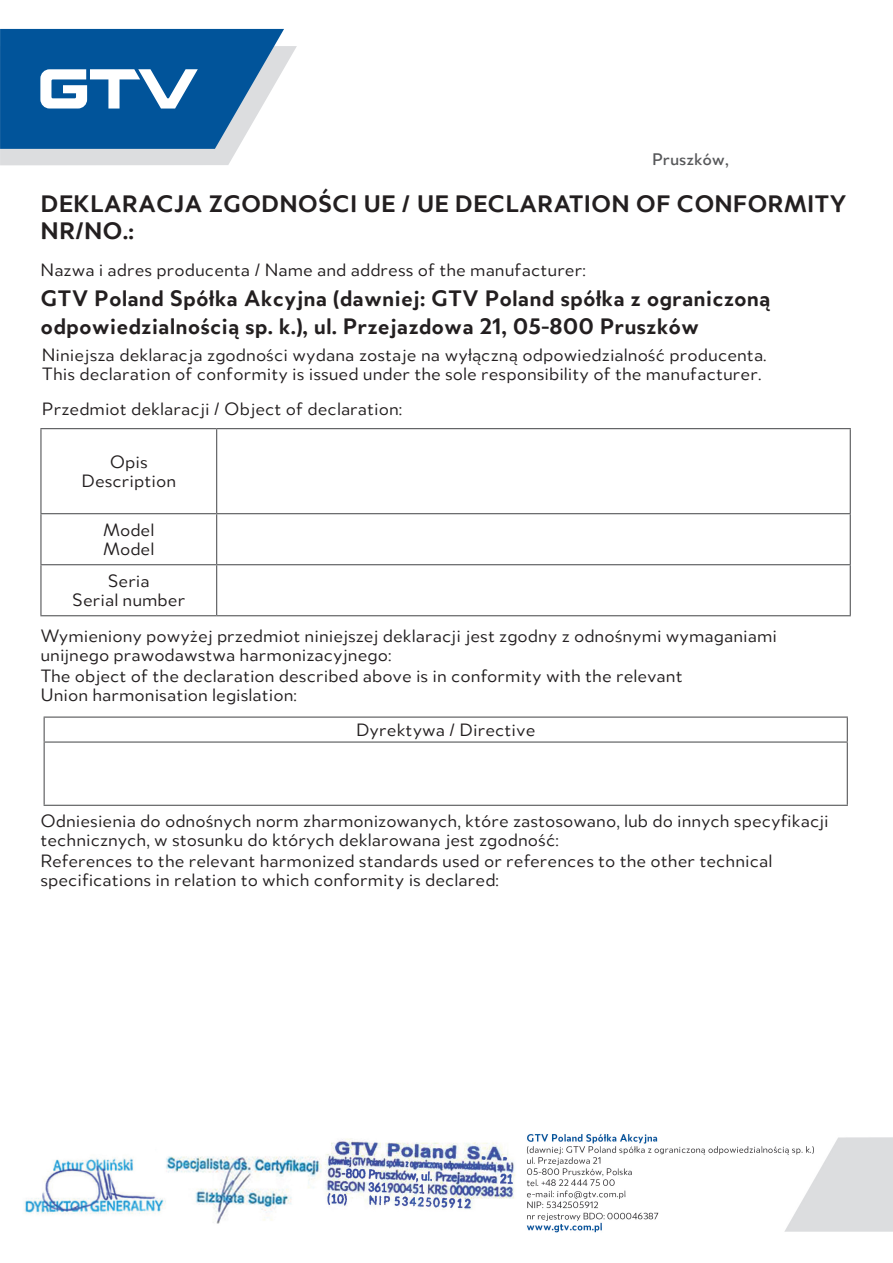
<style>
.page{position:relative;width:893px;height:1263px;background:#fff}
.page>*{position:absolute;margin:0;border:0;box-sizing:border-box;transform-origin:0 0}
.t1{font:700 25.5px/26.8px "Merel";color:#231f20}
.t2{font:700 24px/28.7px "Merel";color:#231f20}
.t3{font:19.2px/19.2px "Merel";color:#231f20}
.t4{font:500 18px "Merel";color:#57585a}
</style>
<div class="page">
<svg style="left:0;top:29px;width:297px;height:136px"></svg>
<hr style="left:40px;top:428px;width:177px;height:1px;background:#57585a">
<hr style="left:40px;top:429px;width:2px;height:84px;background:#57585a">
<hr style="left:217px;top:428px;width:634px;height:1px;background:#57585a">
<hr style="left:216px;top:429px;width:1px;height:84px;background:#57585a">
<hr style="left:850px;top:429px;width:1px;height:84px;background:#57585a">
<hr style="left:40px;top:513px;width:177px;height:1px;background:#57585a">
<hr style="left:40px;top:514px;width:2px;height:50px;background:#57585a">
<hr style="left:217px;top:513px;width:634px;height:1px;background:#57585a">
<hr style="left:216px;top:514px;width:1px;height:50px;background:#57585a">
<hr style="left:850px;top:514px;width:1px;height:50px;background:#57585a">
<hr style="left:40px;top:564px;width:177px;height:1px;background:#57585a">
<hr style="left:40px;top:565px;width:2px;height:50px;background:#57585a">
<hr style="left:217px;top:564px;width:634px;height:1px;background:#57585a">
<hr style="left:216px;top:565px;width:1px;height:50px;background:#57585a">
<hr style="left:850px;top:565px;width:1px;height:50px;background:#57585a">
<hr style="left:40px;top:615px;width:177px;height:1px;background:#57585a">
<hr style="left:217px;top:615px;width:634px;height:1px;background:#57585a">
<hr style="left:44px;top:716px;width:804px;height:2px;background:#57585a">
<svg style="left:44px;top:718px;width:1px;height:23px"></svg>
<svg style="left:847px;top:718px;width:1px;height:23px"></svg>
<hr style="left:44px;top:741px;width:804px;height:2px;background:#57585a">
<hr style="left:44px;top:743px;width:1px;height:62px;background:#57585a">
<hr style="left:847px;top:743px;width:1px;height:62px;background:#57585a">
<hr style="left:44px;top:805px;width:804px;height:1px;background:#57585a">
<img style="left:24px;top:1134px;width:869px;height:99px">
<p class="t4" style="left:652px;top:145px;width:78px">Pruszków,</p>
<h1 class="t1" style="left:41px;top:189px;width:808px">DEKLARACJA ZGODNOŚCI UE / UE DECLARATION OF CONFORMITY<br>NR/NO.:</h1>
<p class="t3" style="left:41px;top:259px;width:547px">Nazwa i adres producenta / Name and address of the manufacturer:</p>
<p class="t2" style="left:41px;top:282px;width:731px">GTV Poland Spółka Akcyjna (dawniej: GTV Poland spółka z ograniczoną odpowiedzialnością sp. k.), ul. Przejazdowa 21, 05-800 Pruszków</p>
<p class="t3" style="left:42px;top:344px;width:726px">Niniejsza deklaracja zgodności wydana zostaje na wyłączną odpowiedzialność producenta.<br>This declaration of conformity is issued under the sole responsibility of the manufacturer.</p>
<p class="t3" style="left:42px;top:397px;width:362px">Przedmiot deklaracji / Object of declaration:</p>
<p class="t3" style="left:81px;top:451px;width:96px;text-align:center">Opis<br>Description</p>
<p class="t3" style="left:103px;top:519px;width:53px">Model<br>Model</p>
<p class="t3" style="left:72px;top:570px;width:115px;text-align:center">Seria<br>Serial number</p>
<p class="t3" style="left:40px;top:625px;width:738px">Wymieniony powyżej przedmiot niniejszej deklaracji jest zgodny z odnośnymi wymaganiami unijnego prawodawstwa harmonizacyjnego:</p>
<p class="t3" style="left:40px;top:665px;width:644px">The object of the declaration described above is in conformity with the relevant<br>Union harmonisation legislation:</p>
<p class="t3" style="left:356px;top:719px;width:181px">Dyrektywa / Directive</p>
<p class="t3" style="left:40px;top:810px;width:790px">Odniesienia do odnośnych norm zharmonizowanych, które zastosowano, lub do innych specyfikacji technicznych, w stosunku do których deklarowana jest zgodność:</p>
<p class="t3" style="left:40px;top:850px;width:733px">References to the relevant harmonized standards used or references to the other technical specifications in relation to which conformity is declared:</p>
</div>
